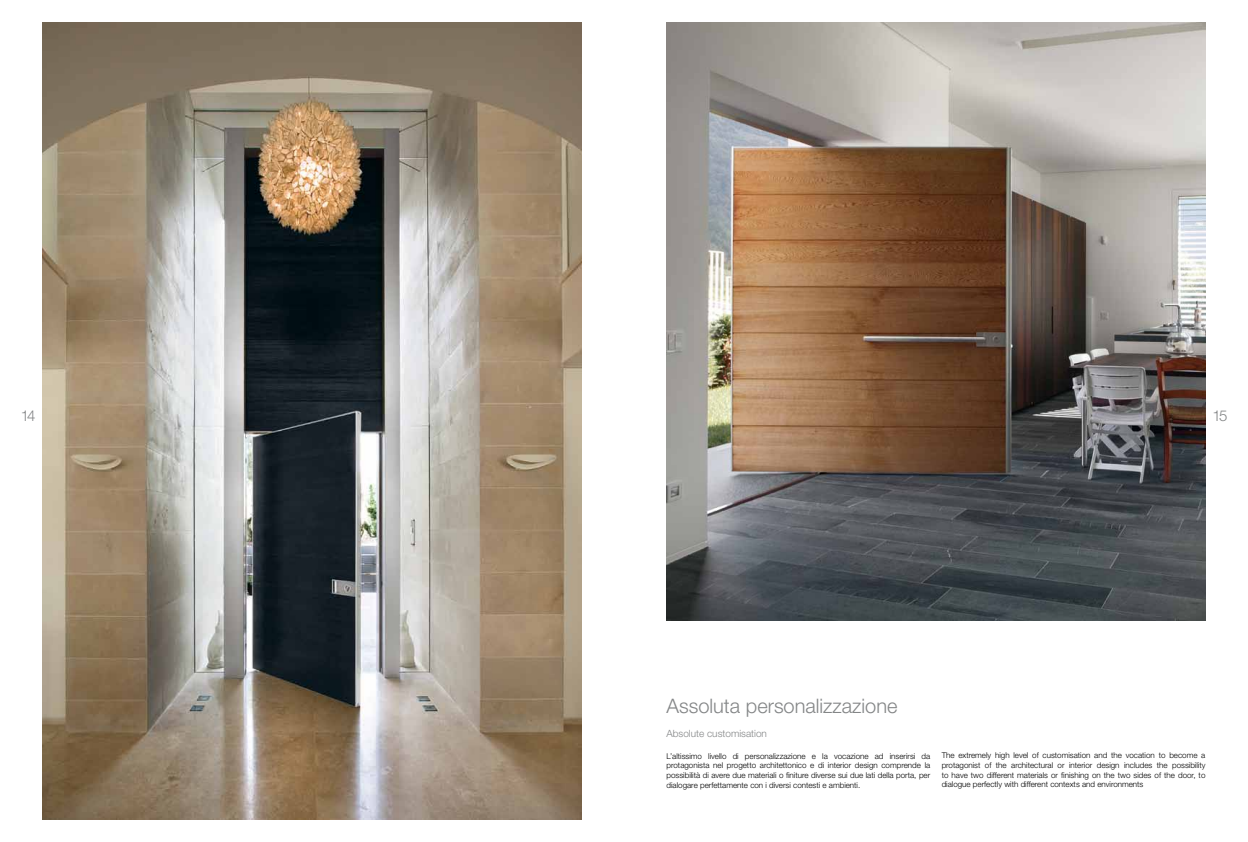
<style>
.page{position:relative;width:1248px;height:842px;background:#fff}
.page>*{position:absolute;margin:0;border:0;box-sizing:border-box;transform-origin:0 0}
.t1{font:300 20px "Helvetica Neue LT Pro";color:#848687}
.t2{font:300 15px "Helvetica Neue LT Pro";color:#848687}
.t3{font:300 10px "Helvetica Neue LT Pro";color:#848687}
.t4{font:300 8px/9.6px "Helvetica Neue LT Pro";color:#000;text-align:justify}
</style>
<div class="page">
<img style="left:43px;top:23px;width:538px;height:796px">
<img style="left:666px;top:23px;width:539px;height:597px">
<h2 class="t2" style="left:21px;top:406px;width:16px">14</h2>
<h2 class="t2" style="left:1212px;top:406px;width:16px">15</h2>
<h1 class="t1" style="left:666px;top:694px;width:232px">Assoluta personalizzazione</h1>
<p class="t3" style="left:666px;top:727px;width:102px">Absolute customisation</p>
<p class="t4" style="left:666px;top:751px;width:265px">L’altissimo livello di personalizzazione e la vocazione ad inserirsi da protagonista nel progetto architettonico e di interior design comprende la possibilità di avere due materiali o finiture diverse sui due lati della porta, per dialogare perfettamente con i diversi contesti e ambienti.</p>
<p class="t4" style="left:941px;top:750px;width:265px">The extremely high level of customisation and the vocation to become a protagonist of the architectural or interior design includes the possibility to have two different materials or finishing on the two sides of the door, to dialogue perfectly with different contexts and environments</p>
</div>
